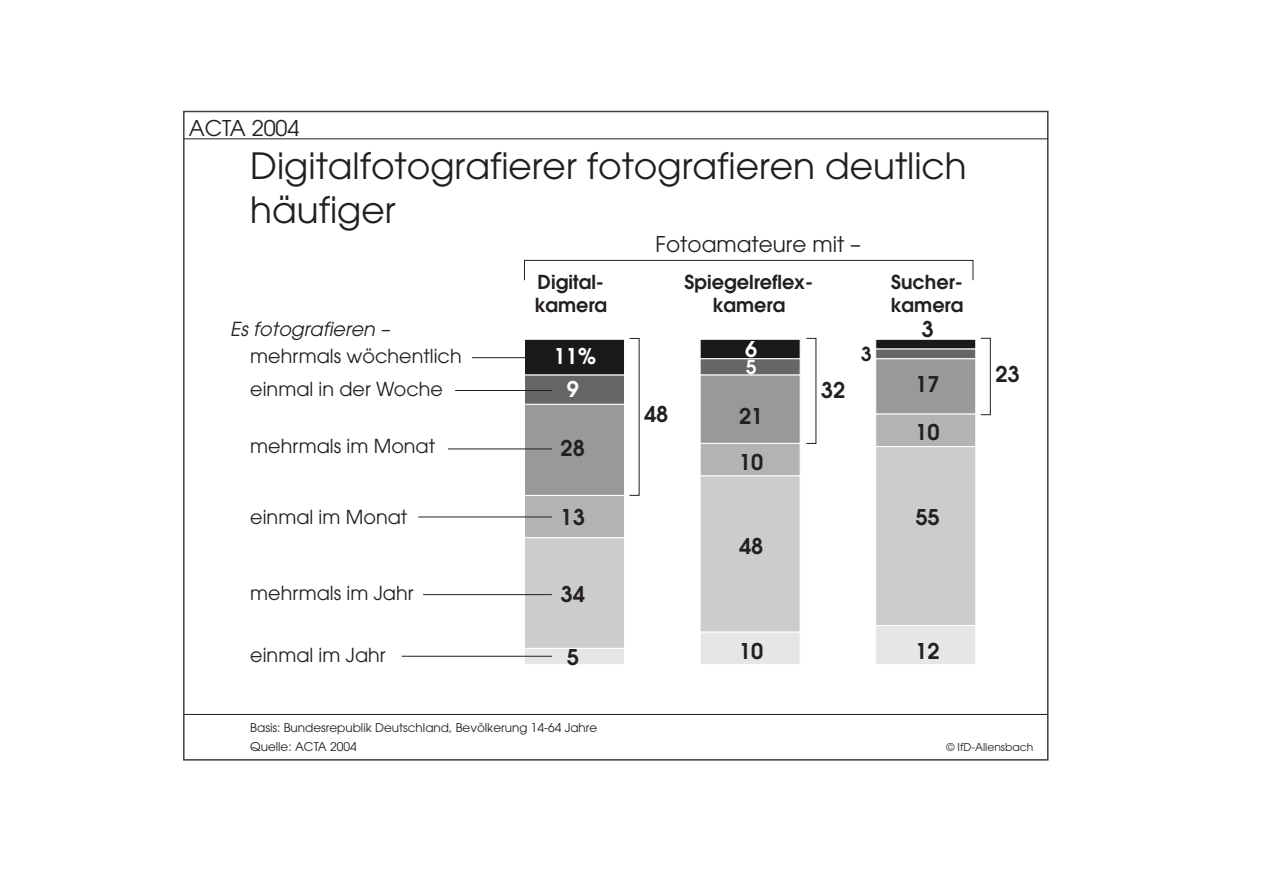
<style>
.page{position:relative;width:1263px;height:893px;background:#fff}
.page>*{position:absolute;margin:0;border:0;box-sizing:border-box;transform-origin:0 0}
.t1{font:36px/43.5px "Avant Garde";color:#231f20}
.t2{font:600 21.6px/46.3px "Avant Garde";color:#231f20}
.t3{font:21.6px "Avant Garde";color:#231f20}
.t4{font:600 21.6px "Avant Garde";color:#fff}
.t5{font:19.2px/32.4px "Avant Garde";color:#231f20}
.t6{font:600 19.2px/22.8px "Avant Garde";color:#231f20}
.t7{font:italic 19.2px "Avant Garde";color:#231f20}
.t8{font:600 19.2px "Avant Garde";color:#fff}
.t9{font:12px "Avant Garde";color:#231f20}
.t10{font:10.8px "Avant Garde";color:#231f20}
</style>
<div class="page">
<div style="left:183px;top:111px;width:866px;height:649px;background:#fff;border:2px solid #404040"></div>
<hr style="left:184px;top:714px;width:864px;height:1px;background:#231f20">
<hr style="left:184px;top:138px;width:864px;height:1px;background:#231f20">
<div style="left:524px;top:339px;width:101px;height:36px;background:#1a1a1a;border:1px solid #fff"></div>
<div style="left:700px;top:339px;width:100px;height:20px;background:#1a1a1a;border:1px solid #fff"></div>
<div style="left:875px;top:339px;width:101px;height:10px;background:#1a1a1a;border:1px solid #fff"></div>
<div style="left:524px;top:375px;width:101px;height:29px;background:#666"></div>
<div style="left:700px;top:358px;width:100px;height:17px;background:#666;border:1px solid #fff"></div>
<div style="left:875px;top:349px;width:101px;height:10px;background:#666"></div>
<div style="left:524px;top:404px;width:101px;height:91px;background:#999;border:1px solid #fff"></div>
<div style="left:700px;top:375px;width:100px;height:68px;background:#999;border:1px solid #fff"></div>
<div style="left:875px;top:358px;width:101px;height:56px;background:#999;border:1px solid #fff"></div>
<div style="left:524px;top:495px;width:101px;height:43px;background:#b3b3b3;border:1px solid #fff"></div>
<div style="left:700px;top:443px;width:100px;height:33px;background:#b3b3b3;border:1px solid #fff"></div>
<div style="left:875px;top:414px;width:101px;height:33px;background:#b3b3b3;border:1px solid #fff"></div>
<div style="left:524px;top:537px;width:101px;height:111px;background:#ccc;border:1px solid #fff"></div>
<div style="left:700px;top:475px;width:100px;height:157px;background:#ccc;border:1px solid #fff"></div>
<div style="left:875px;top:446px;width:101px;height:180px;background:#ccc;border:1px solid #fff"></div>
<div style="left:524px;top:648px;width:101px;height:17px;background:#e6e6e6;border:1px solid #fff"></div>
<div style="left:700px;top:631px;width:100px;height:34px;background:#e6e6e6;border:1px solid #fff"></div>
<div style="left:875px;top:625px;width:101px;height:40px;background:#e6e6e6;border:1px solid #fff"></div>
<div style="left:524px;top:260px;width:449px;height:20px;border:1px solid #231f20"></div>
<div style="left:980px;top:338px;width:11px;height:77px;border:1px solid #231f20"></div>
<hr style="left:472px;top:357px;width:80px;height:1px;background:#231f20">
<hr style="left:455px;top:390px;width:97px;height:1px;background:#231f20">
<hr style="left:448px;top:448px;width:104px;height:1px;background:#231f20">
<hr style="left:418px;top:516px;width:134px;height:1px;background:#231f20">
<hr style="left:423px;top:594px;width:129px;height:1px;background:#231f20">
<hr style="left:402px;top:656px;width:150px;height:1px;background:#231f20">
<p class="t3" style="left:189px;top:115px;width:112px">ACTA 2004</p>
<h1 class="t1" style="left:250px;top:144px;width:718px">Digitalfotografierer fotografieren deutlich häufiger</h1>
<p class="t3" style="left:656px;top:232px;width:207px">Fotoamateure mit –</p>
<p class="t6" style="left:534px;top:270px;width:74px">Digital&shy;kamera</p>
<p class="t6" style="left:685px;top:270px;width:130px;text-align:center">Spiegelreflex&shy;kamera</p>
<p class="t6" style="left:890px;top:270px;width:74px">Sucher&shy;kamera</p>
<p class="t7" style="left:230px;top:317px;width:161px">Es fotografieren –</p>
<p class="t5" style="left:250px;top:340px;width:213px">mehrmals wöchentlich einmal in der Woche</p>
<p class="t5" style="left:250px;top:430px;width:186px">mehrmals im Monat</p>
<p class="t4" style="left:554px;top:342px;width:44px">11%</p>
<p class="t4" style="left:567px;top:375px;width:14px">9</p>
<p class="t2" style="left:561px;top:424px;width:26px">28</p>
<p class="t2" style="left:644px;top:391px;width:26px">48</p>
<p class="t4" style="left:745px;top:335px;width:14px">6</p>
<p class="t8" style="left:746px;top:354px;width:12px">5</p>
<p class="t2" style="left:739px;top:392px;width:26px">21<br>10</p>
<p class="t2" style="left:821px;top:367px;width:26px">32</p>
<p class="t6" style="left:861px;top:342px;width:12px">3</p>
<p class="t2" style="left:921px;top:305px;width:14px">3</p>
<p class="t2" style="left:915px;top:360px;width:26px">17</p>
<p class="t2" style="left:915px;top:408px;width:26px">10</p>
<p class="t5" style="left:250px;top:501px;width:159px">einmal im Monat</p>
<p class="t2" style="left:561px;top:494px;width:26px">13</p>
<p class="t2" style="left:915px;top:493px;width:26px">55</p>
<p class="t2" style="left:739px;top:522px;width:26px">48</p>
<p class="t5" style="left:250px;top:576px;width:165px">mehrmals im Jahr</p>
<p class="t2" style="left:561px;top:570px;width:26px">34</p>
<p class="t5" style="left:250px;top:639px;width:137px">einmal im Jahr</p>
<p class="t2" style="left:567px;top:633px;width:14px">5</p>
<p class="t2" style="left:739px;top:627px;width:26px">10</p>
<p class="t2" style="left:915px;top:627px;width:26px">12</p>
<p class="t9" style="left:250px;top:721px;width:349px">Basis: Bundesrepublik Deutschland, Bevölkerung 14-64 Jahre</p>
<p class="t2" style="left:995px;top:350px;width:26px">23</p>
<p class="t9" style="left:250px;top:739px;width:108px">Quelle: ACTA 2004</p>
<p class="t10" style="left:947px;top:740px;width:88px">© IfD-Allensbach</p>
</div>
